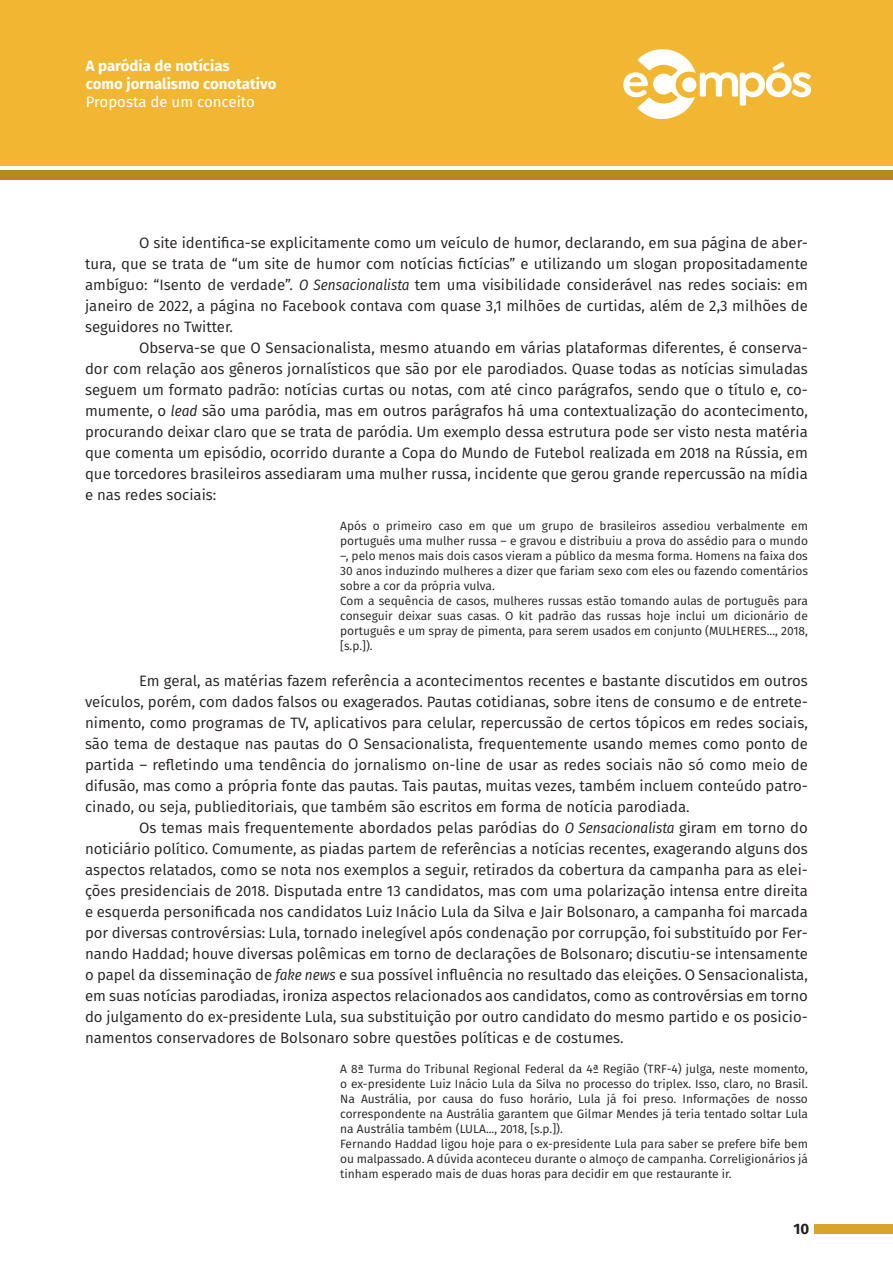
<style>
.page{position:relative;width:893px;height:1263px;background:#fff}
.page>*{position:absolute;margin:0;border:0;box-sizing:border-box;transform-origin:0 0}
.Texto{font:15px/21px "Fira Sans";color:#231f20;text-align:justify}
.t1{font:700 15px/18px "Fira Sans";color:#fff}
.t2{font:15px "Fira Sans";color:#fff}
.t3{font:700 15px "Fira Sans";color:#231f20}
.Citação__3_Linhas{font:12px/15px "Fira Sans";color:#231f20;text-align:justify}
.s1{font-family:"Fira Sans Condensed";font-style:italic}
</style>
<div class="page">
<div style="left:0;top:0;width:893px;height:166px;background:#f2b732"></div>
<div style="left:0;top:170px;width:893px;height:10px;background:#b48723"></div>
<div style="left:814px;top:1224px;width:79px;height:9px;background:#d9a42c"></div>
<svg style="left:623px;top:49px;width:188px;height:70px"></svg>
<p class="t1" style="left:86px;top:56px;width:192px">A paródia de notícias<br>como jornalismo conotativo</p>
<p class="t2" style="left:86px;top:91px;width:170px">Proposta de um conceito</p>
<p class="Texto" style="left:85px;top:232px;width:724px;text-indent:54px">O site identifica-se explicitamente como um veículo de humor, declarando, em sua página de aber&shy;tura, que se trata de “um site de humor com notícias fictícias” e utilizando um slogan propositadamente ambíguo: “Isento de verdade”. <span class="s1">O Sensacionalista</span> tem uma visibilidade considerável nas redes sociais: em janeiro de 2022, a página no Facebook contava com quase 3,1 milhões de curtidas, além de 2,3 milhões de seguidores no Twitter.</p>
<p class="Texto" style="left:85px;top:337px;width:724px;text-indent:54px">Observa-se que O Sensacionalista, mesmo atuando em várias plataformas diferentes, é conserva&shy;dor com relação aos gêneros jornalísticos que são por ele parodiados. Quase todas as notícias simuladas seguem um formato padrão: notícias curtas ou notas, com até cinco parágrafos, sendo que o título e, co&shy;mumente, o <span class="s1">lead</span> são uma paródia, mas em outros parágrafos há uma contextualização do acontecimento, procurando deixar claro que se trata de paródia. Um exemplo dessa estrutura pode ser visto nesta matéria que comenta um episódio, ocorrido durante a Copa do Mundo de Futebol realizada em 2018 na Rússia, em que torcedores brasileiros assediaram uma mulher russa, incidente que gerou grande repercussão na mídia e nas redes sociais:</p>
<p class="Citação__3_Linhas" style="left:340px;top:518px;width:469px">Após o primeiro caso em que um grupo de brasileiros assediou verbalmente em português uma mulher russa – e gravou e distribuiu a prova do assédio para o mundo –, pelo menos mais dois casos vieram a público da mesma forma. Homens na faixa dos 30 anos induzindo mulheres a dizer que fariam sexo com eles ou fazendo comentários sobre a cor da própria vulva.</p>
<p class="Citação__3_Linhas" style="left:340px;top:593px;width:469px">Com a sequência de casos, mulheres russas estão tomando aulas de português para conseguir deixar suas casas. O kit padrão das russas hoje inclui um dicionário de português e um spray de pimenta, para serem usados em conjunto (MULHERES..., 2018, [s.p.]).</p>
<p class="Texto" style="left:85px;top:670px;width:724px;text-indent:54px">Em geral, as matérias fazem referência a acontecimentos recentes e bastante discutidos em outros veículos, porém, com dados falsos ou exagerados. Pautas cotidianas, sobre itens de consumo e de entrete&shy;nimento, como programas de TV, aplicativos para celular, repercussão de certos tópicos em redes sociais, são tema de destaque nas pautas do O Sensacionalista, frequentemente usando memes como ponto de partida – refletindo uma tendência do jornalismo on-line de usar as redes sociais não só como meio de difusão, mas como a própria fonte das pautas. Tais pautas, muitas vezes, também incluem conteúdo patro&shy;cinado, ou seja, publieditoriais, que também são escritos em forma de notícia parodiada.</p>
<p class="Texto" style="left:85px;top:817px;width:724px;text-indent:54px">Os temas mais frequentemente abordados pelas paródias do <span class="s1">O Sensacionalista</span> giram em torno do noticiário político. Comumente, as piadas partem de referências a notícias recentes, exagerando alguns dos aspectos relatados, como se nota nos exemplos a seguir, retirados da cobertura da campanha para as elei&shy;ções presidenciais de 2018. Disputada entre 13 candidatos, mas com uma polarização intensa entre direita e esquerda personificada nos candidatos Luiz Inácio Lula da Silva e Jair Bolsonaro, a campanha foi marcada por diversas controvérsias: Lula, tornado inelegível após condenação por corrupção, foi substituído por Fer&shy;nando Haddad; houve diversas polêmicas em torno de declarações de Bolsonaro; discutiu-se intensamente o papel da disseminação de <span class="s1">fake news</span> e sua possível influência no resultado das eleições. O Sensacionalista, em suas notícias parodiadas, ironiza aspectos relacionados aos candidatos, como as controvérsias em torno do julgamento do ex-presidente Lula, sua substituição por outro candidato do mesmo partido e os posicio&shy;namentos conservadores de Bolsonaro sobre questões políticas e de costumes.</p>
<p class="Citação__3_Linhas" style="left:340px;top:1061px;width:469px">A 8ª Turma do Tribunal Regional Federal da 4ª Região (TRF-4) julga, neste momento, o ex-presidente Luiz Inácio Lula da Silva no processo do triplex. Isso, claro, no Brasil.<br>Na Austrália, por causa do fuso horário, Lula já foi preso. Informações de nosso correspondente na Austrália garantem que Gilmar Mendes já teria tentado soltar Lula na Austrália também (LULA..., 2018, [s.p.]).</p>
<p class="Citação__3_Linhas" style="left:340px;top:1136px;width:469px">Fernando Haddad ligou hoje para o ex-presidente Lula para saber se prefere bife bem ou malpassado. A dúvida aconteceu durante o almoço de campanha. Correligionários já tinham esperado mais de duas horas para decidir em que restaurante ir.</p>
<p class="t3" style="left:793px;top:1216px;width:17px">10</p>
</div>
